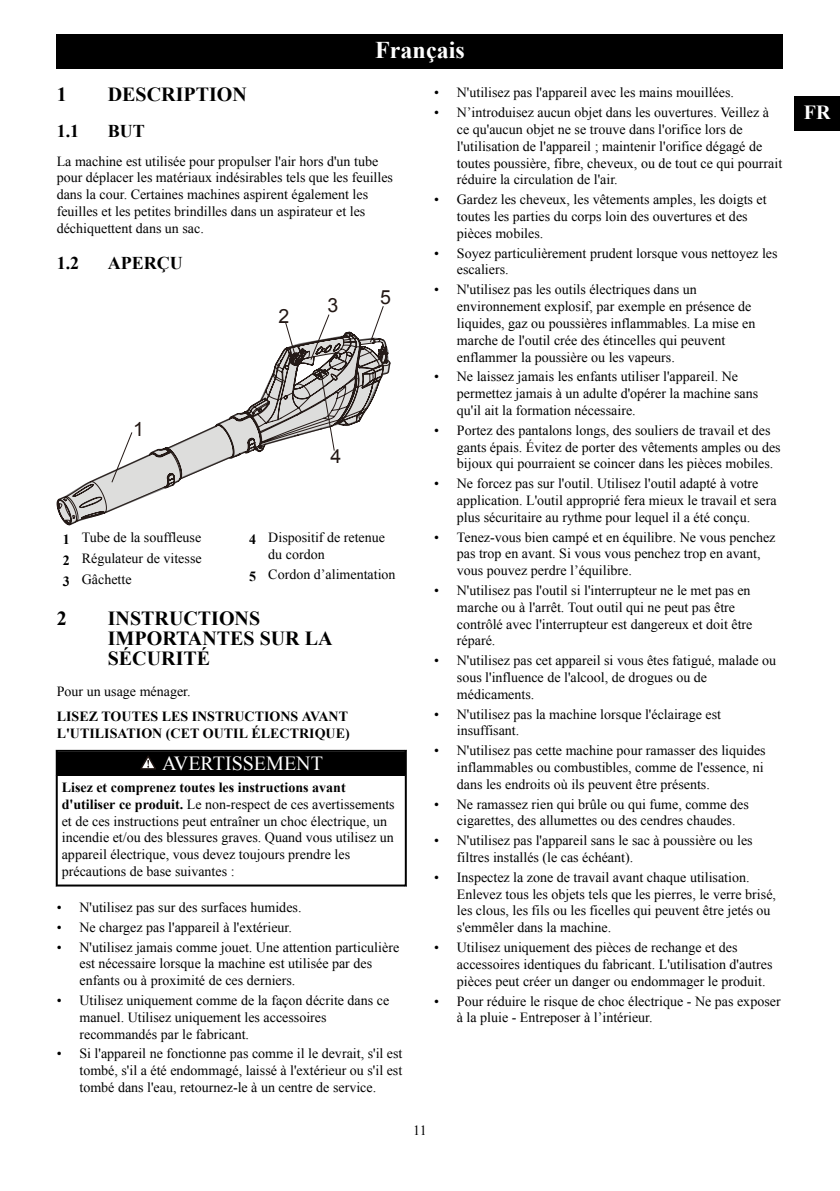
<style>
.page{position:relative;width:840px;height:1191px;background:#fff}
.page>*{position:absolute;margin:0;border:0;box-sizing:border-box;transform-origin:0 0}
.t1{font:700 24px "Times New Roman";color:#fff}
.t2{font:700 20px/20px "Times New Roman";color:#000}
.t3{font:20px "Times New Roman";color:#fff}
.t4{font:700 20px "Times New Roman";color:#fff}
.t5{font:19.6px "Arial";color:#231815}
.t6{font:700 18px "Times New Roman";color:#000}
.t7{font:14px/16.8px "Times New Roman";color:#000}
.t8{font:700 14px/16.8px "Times New Roman";color:#000}
.s1{font-weight:700}
</style>
<div class="page">
<svg style="left:57px;top:331px;width:333px;height:194px"></svg>
<svg style="left:110px;top:431px;width:23px;height:52px"></svg>
<svg style="left:284px;top:314px;width:51px;height:138px"></svg>
<svg style="left:360px;top:306px;width:24px;height:49px"></svg>
<div style="left:58px;top:752px;width:346px;height:23px;background:#000"></div>
<svg style="left:140px;top:755px;width:16px;height:14px"></svg>
<hr style="left:56px;top:750px;width:349px;height:2px;background:#000">
<hr style="left:56px;top:750px;width:2px;height:26px;background:#000">
<hr style="left:404px;top:750px;width:2px;height:26px;background:#000">
<hr style="left:56px;top:884px;width:349px;height:2px;background:#000">
<hr style="left:56px;top:775px;width:2px;height:111px;background:#000">
<hr style="left:404px;top:775px;width:2px;height:111px;background:#000">
<div style="left:57px;top:34px;width:725px;height:34px;background:#000"></div>
<div style="left:794px;top:96px;width:45px;height:34px;background:#000"></div>
<h1 class="t1" style="left:375px;top:33px;width:91px">Français</h1>
<h2 class="t2" style="left:57px;top:84px;width:12px">1</h2>
<h2 class="t2" style="left:108px;top:84px;width:140px">DESCRIPTION</h2>
<p class="t6" style="left:57px;top:119px;width:24px">1.1</p>
<p class="t6" style="left:108px;top:119px;width:39px">BUT</p>
<p class="t7" style="left:57px;top:152px;width:337px">La machine est utilisée pour propulser l'air hors d'un tube pour déplacer les matériaux indésirables tels que les feuilles dans la cour. Certaines machines aspirent également les feuilles et les petites brindilles dans un aspirateur et les déchiquettent dans un sac.</p>
<p class="t6" style="left:57px;top:251px;width:24px">1.2</p>
<p class="t6" style="left:108px;top:251px;width:76px">APERÇU</p>
<h3 class="t5" style="left:133px;top:416px;width:12px">1</h3>
<h3 class="t5" style="left:278px;top:303px;width:12px">2</h3>
<h3 class="t5" style="left:327px;top:292px;width:12px">3</h3>
<h3 class="t5" style="left:380px;top:284px;width:12px">5</h3>
<h3 class="t5" style="left:330px;top:443px;width:12px">4</h3>
<p class="t7" style="left:63px;top:527px;width:140px;line-height:20.8px;text-align:justify"><span class="s1">1</span> Tube de la souffleuse <span class="s1">2</span> Régulateur de vitesse <span class="s1">3</span> Gâchette</p>
<p class="t7" style="left:268px;top:529px;width:118px;text-indent:-19px"><span class="s1">4</span> Dispositif de retenue du cordon</p>
<p class="t7" style="left:249px;top:565px;width:148px"><span class="s1">5</span> Cordon d’alimentation</p>
<h2 class="t2" style="left:57px;top:608px;width:12px">2</h2>
<h2 class="t2" style="left:108px;top:608px;width:226px">INSTRUCTIONS<br>IMPORTANTES SUR LA<br>SÉCURITÉ</h2>
<p class="t7" style="left:57px;top:682px;width:135px">Pour un usage ménager.</p>
<p class="t8" style="left:57px;top:708px;width:294px">LISEZ TOUTES LES INSTRUCTIONS AVANT<br>L'UTILISATION (CET OUTIL ÉLECTRIQUE)</p>
<h2 class="t3" style="left:162px;top:750px;width:162px">AVERTISSEMENT</h2>
<p class="t7" style="left:62px;top:778px;width:334px"><span class="s1">Lisez et comprenez toutes les instructions avant d'utiliser ce produit.</span> Le non-respect de ces avertissements et de ces instructions peut entraîner un choc électrique, un incendie et/ou des blessures graves. Quand vous utilisez un appareil électrique, vous devez toujours prendre les précautions de base suivantes :</p>
<p class="t7" style="left:57px;top:898px;width:246px">• N'utilisez pas sur des surfaces humides.</p>
<p class="t7" style="left:57px;top:918px;width:237px">• Ne chargez pas l'appareil à l'extérieur.</p>
<p class="t7" style="left:79px;top:938px;width:321px;text-indent:-23px">• N'utilisez jamais comme jouet. Une attention particulière est nécessaire lorsque la machine est utilisée par des enfants ou à proximité de ces derniers.</p>
<p class="t7" style="left:79px;top:991px;width:311px;text-indent:-23px">• Utilisez uniquement comme de la façon décrite dans ce manuel. Utilisez uniquement les accessoires recommandés par le fabricant.</p>
<p class="t7" style="left:79px;top:1045px;width:324px;text-align:justify;text-indent:-23px">• Si l'appareil ne fonctionne pas comme il le devrait, s'il est tombé, s'il a été endommagé, laissé à l'extérieur ou s'il est tombé dans l'eau, retournez-le à un centre de service.</p>
<p class="t7" style="left:434px;top:84px;width:301px">• N'utilisez pas l'appareil avec les mains mouillées.</p>
<p class="t7" style="left:456px;top:104px;width:327px;text-indent:-23px">• N’introduisez aucun objet dans les ouvertures. Veillez à ce qu'aucun objet ne se trouve dans l'orifice lors de l'utilisation de l'appareil ; maintenir l'orifice dégagé de toutes poussière, fibre, cheveux, ou de tout ce qui pourrait réduire la circulation de l'air.</p>
<p class="t7" style="left:456px;top:191px;width:311px;text-indent:-23px">• Gardez les cheveux, les vêtements amples, les doigts et toutes les parties du corps loin des ouvertures et des pièces mobiles.</p>
<p class="t7" style="left:456px;top:244px;width:322px;text-indent:-23px">• Soyez particulièrement prudent lorsque vous nettoyez les escaliers.</p>
<p class="t7" style="left:456px;top:281px;width:300px;text-indent:-23px">• N'utilisez pas les outils électriques dans un environnement explosif, par exemple en présence de liquides, gaz ou poussières inflammables. La mise en marche de l'outil crée des étincelles qui peuvent enflammer la poussière ou les vapeurs.</p>
<p class="t7" style="left:456px;top:368px;width:303px;text-indent:-23px">• Ne laissez jamais les enfants utiliser l'appareil. Ne permettez jamais à un adulte d'opérer la machine sans qu'il ait la formation nécessaire.</p>
<p class="t7" style="left:456px;top:421px;width:325px;text-indent:-23px">• Portez des pantalons longs, des souliers de travail et des gants épais. Évitez de porter des vêtements amples ou des bijoux qui pourraient se coincer dans les pièces mobiles.</p>
<p class="t7" style="left:456px;top:475px;width:321px;text-indent:-23px">• Ne forcez pas sur l'outil. Utilisez l'outil adapté à votre application. L'outil approprié fera mieux le travail et sera plus sécuritaire au rythme pour lequel il a été conçu.</p>
<p class="t7" style="left:456px;top:528px;width:320px;text-indent:-23px">• Tenez-vous bien campé et en équilibre. Ne vous penchez pas trop en avant. Si vous vous penchez trop en avant, vous pouvez perdre l’équilibre.</p>
<p class="t7" style="left:456px;top:581px;width:297px;text-indent:-23px">• N'utilisez pas l'outil si l'interrupteur ne le met pas en marche ou à l'arrêt. Tout outil qui ne peut pas être contrôlé avec l'interrupteur est dangereux et doit être réparé.</p>
<p class="t7" style="left:456px;top:652px;width:321px;text-indent:-23px">• N'utilisez pas cet appareil si vous êtes fatigué, malade ou sous l'influence de l'alcool, de drogues ou de médicaments.</p>
<p class="t7" style="left:456px;top:705px;width:265px;text-indent:-23px">• N'utilisez pas la machine lorsque l'éclairage est insuffisant.</p>
<p class="t7" style="left:456px;top:742px;width:310px;text-indent:-23px">• N'utilisez pas cette machine pour ramasser des liquides inflammables ou combustibles, comme de l'essence, ni dans les endroits où ils peuvent être présents.</p>
<p class="t7" style="left:456px;top:795px;width:293px;text-indent:-23px">• Ne ramassez rien qui brûle ou qui fume, comme des cigarettes, des allumettes ou des cendres chaudes.</p>
<p class="t7" style="left:456px;top:832px;width:297px;text-indent:-23px">• N'utilisez pas l'appareil sans le sac à poussière ou les filtres installés (le cas échéant).</p>
<p class="t7" style="left:456px;top:868px;width:320px;text-indent:-23px">• Inspectez la zone de travail avant chaque utilisation.<br>Enlevez tous les objets tels que les pierres, le verre brisé, les clous, les fils ou les ficelles qui peuvent être jetés ou s'emmêler dans la machine.</p>
<p class="t7" style="left:456px;top:938px;width:317px;text-indent:-23px">• Utilisez uniquement des pièces de rechange et des accessoires identiques du fabricant. L'utilisation d'autres pièces peut créer un danger ou endommager le produit.</p>
<p class="t7" style="left:456px;top:992px;width:325px;text-indent:-23px">• Pour réduire le risque de choc électrique - Ne pas exposer à la pluie - Entreposer à l’intérieur.</p>
<p class="t7" style="left:413px;top:1122px;width:15px">11</p>
<h2 class="t4" style="left:803px;top:99px;width:28px">FR</h2>
</div>
